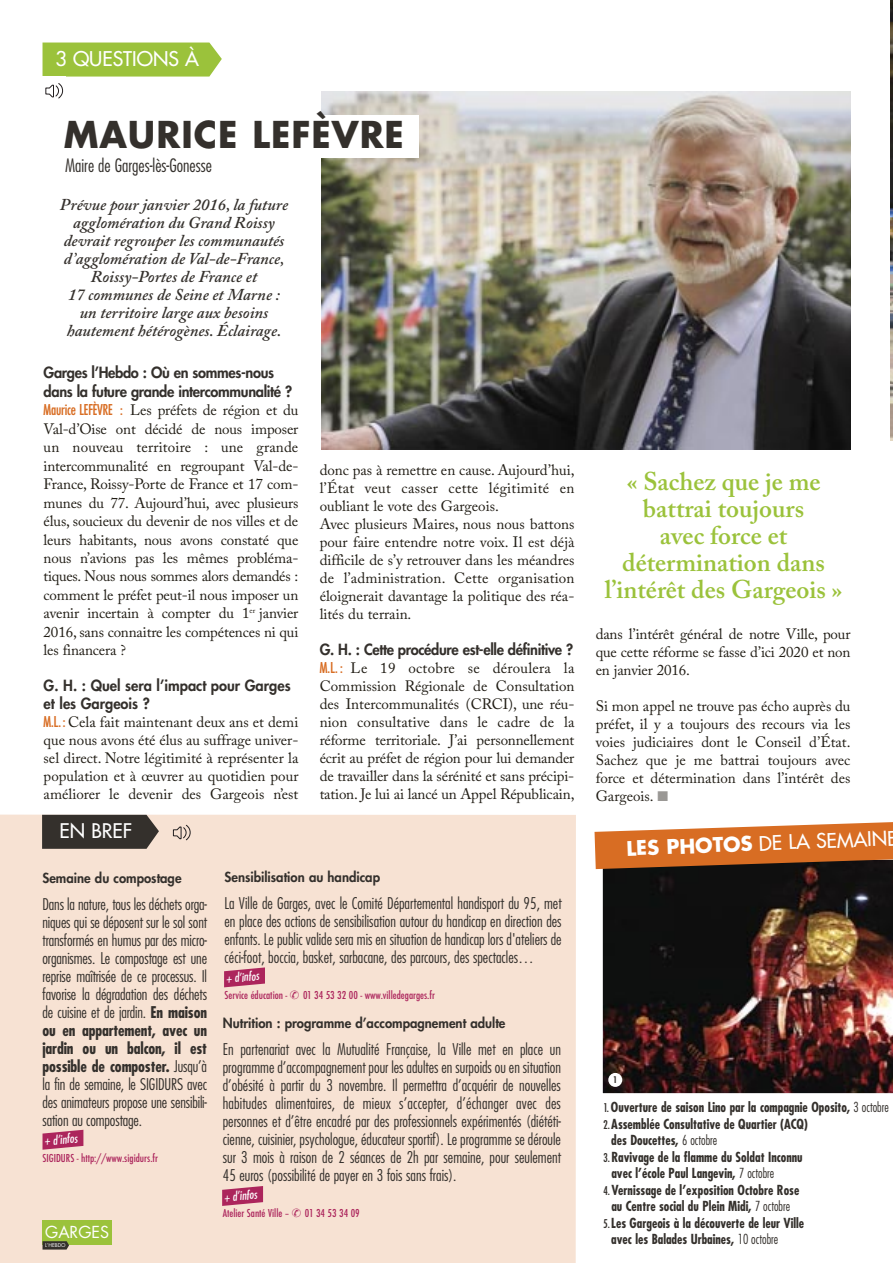
<style>
.page{position:relative;width:893px;height:1263px;background:#fff}
.page>*{position:absolute;margin:0;border:0;box-sizing:border-box;transform-origin:0 0}
.t1{font:700 36px "Futura";letter-spacing:.025em;color:#34302c}
.t2{font:600 25.5px/27px "Adobe Caslon Pro";color:#9bc23b;text-align:center}
.t3{font:500 19.8px "Futura CE";color:#fff}
.t4{font:500 19.65px "Futura CE";color:#fff}
.t5{font:300 condensed 18px "Futura";color:#34302c}
.t6{font:italic 600 16.5px/18px "Adobe Caslon Pro";color:#34302c;text-align:center}
.t7{font:16.05px "Futura";color:#fff}
.t8{font:300 condensed 15.75px/18px "Futura";color:#34302c;text-align:justify}
.t9{font:15px/18px "Adobe Caslon Pro";color:#201c14;text-align:justify}
.t10{font:800 15px/18.5px "Futura";letter-spacing:-.025em;color:#34302c}
.t11{font:800 15px/18px "Futura";color:#34302c}
.t12{font:700 condensed 13.5px "Futura";color:#34302c;scale:.95 1}
.t13{font:800 13.5px "Futura";color:#34302c}
.t14{font:500 condensed 12px "Futura T";color:#ac255c}
.t15{font:italic condensed 12px "Futura";color:#fff}
.t16{font:700 condensed 9px "Futura";color:#34302c;scale:.95 1}
.t17{font:5.1px "Futura";color:#fff}
.s1{font-family:"Futura SB Med Con";font-size:16.5px;color:#d86d23}
.s2{font-weight:700}
.s3{font-family:"Futura";font-weight:700}
.s4{font-family:"Futura SB Med Con";font-weight:400;font-stretch:normal}
.s5{font-weight:300}
</style>
<div class="page">
<img style="left:596px;top:869px;width:297px;height:225px">
<div style="left:608px;top:1073px;width:14px;height:14px;background:#fff;border-radius:50%"></div>
<div style="left:0;top:814px;width:576px;height:449px;background:#f7e2d3"></div>
<img style="left:322px;top:92px;width:528px;height:357px">
<img style="left:891px;top:0;width:2px;height:440px">
<svg style="left:42px;top:815px;width:117px;height:34px;background:#3f3a35"></svg>
<div style="left:43px;top:43px;width:179px;height:34px;background:#9bc23b"></div>
<svg style="left:594px;top:822px;width:299px;height:47px;background:#c87339"></svg>
<div style="left:43px;top:1220px;width:69px;height:25px;background:#9bc23b"></div>
<svg style="left:43px;top:1241px;width:26px;height:8px"></svg>
<div style="left:64px;top:115px;width:355px;height:42px;background:#fff"></div>
<svg style="left:45px;top:83px;width:18px;height:16px"></svg>
<svg style="left:173px;top:825px;width:18px;height:15px"></svg>
<svg style="left:224px;top:967px;width:41px;height:20px"></svg>
<svg style="left:222px;top:1186px;width:41px;height:20px"></svg>
<svg style="left:43px;top:1130px;width:40px;height:20px"></svg>
<h3 class="t3" style="left:55px;top:47px;width:145px">3 QUESTIONS À</h3>
<h1 class="t1" style="left:64px;top:118px;width:342px">MAURICE LEFÈVRE</h1>
<p class="t5" style="left:65px;top:158px;width:148px">Maire de Garges-lès-Gonesse</p>
<p class="t6" style="left:60px;top:198px;width:230px">Prévue pour janvier 2016, la future agglomération du Grand Roissy devrait regrouper les communautés d’agglomération de Val-de-France,<br>Roissy-Portes de France et<br>17 communes de Seine et Marne : un territoire large aux besoins hautement hétérogènes. Éclairage.</p>
<p class="t10" style="left:44px;top:365px;width:250px">Garges l’Hebdo : Où en sommes-nous dans la future grande intercommunalité ?</p>
<p class="t9" style="left:44px;top:403px;width:256px;line-height:18.5px"><span class="s1">Maurice LEFÈVRE :</span> Les préfets de région et du Val-d’Oise ont décidé de nous imposer un nouveau territoire : une grande intercommunalité en regroupant Val-de-France, Roissy-Porte de France et 17 com&shy;munes du 77. Aujourd’hui, avec plusieurs élus, soucieux du devenir de nos villes et de leurs habitants, nous avons constaté que nous n’avions pas les mêmes probléma&shy;tiques. Nous nous sommes alors demandés : comment le préfet peut-il nous imposer un avenir incertain à compter du 1<sup>er</sup> janvier 2016, sans connaitre les compétences ni qui les financera ?</p>
<p class="t11" style="left:44px;top:678px;width:248px">G. H. : Quel sera l’impact pour Garges et les Gargeois ?</p>
<p class="t9" style="left:44px;top:715px;width:256px"><span class="s1">M.L. :</span> Cela fait maintenant deux ans et demi que nous avons été élus au suffrage univer&shy;sel direct. Notre légitimité à représenter la population et à œuvrer au quotidien pour améliorer le devenir des Gargeois n’est</p>
<h3 class="t4" style="left:60px;top:820px;width:74px">EN BREF</h3>
<p class="t9" style="left:320px;top:463px;width:256px;text-align:left">donc pas à remettre en cause. Aujourd’hui, l’État veut casser cette légitimité en oubliant le vote des Gargeois.<br>Avec plusieurs Maires, nous nous battons pour faire entendre notre voix. Il est déjà difficile de s’y retrouver dans les méandres de l’administration. Cette organisation éloignerait davantage la politique des réa&shy;lités du terrain.</p>
<p class="t10" style="left:320px;top:642px;width:255px">G. H. : Cette procédure est-elle définitive ?</p>
<p class="t9" style="left:320px;top:661px;width:256px"><span class="s1">M.L. :</span> Le 19 octobre se déroulera la Commission Régionale de Consultation des Intercommunalités (CRCI), une réu&shy;nion consultative dans le cadre de la réforme territoriale. J’ai personnellement écrit au préfet de région pour lui demander de travailler dans la sérénité et sans précipi&shy;tation. Je lui ai lancé un Appel Républicain,</p>
<p class="t13" style="left:43px;top:871px;width:141px">Semaine du compostage</p>
<p class="t8" style="left:43px;top:896px;width:166px">Dans la nature, tous les déchets orga&shy;niques qui se déposent sur le sol sont transformés en humus par des micro&shy;organismes. Le compostage est une reprise maîtrisée de ce processus. Il favorise la dégradation des déchets de cuisine et de jardin. <span class="s2">En maison ou en appartement, avec un jardin ou un balcon, il est possible de composter.</span> Jusqu’à la fin de semaine, le SIGIDURS avec des animateurs propose une sensibili&shy;sation au compostage.</p>
<p class="t14" style="left:43px;top:1153px;width:117px">SIGIDURS - http://www.sigidurs.fr</p>
<p class="t15" style="left:44px;top:1135px;width:35px;rotate:-5deg">+ d’infos</p>
<p class="t7" style="left:45px;top:1225px;width:65px">GARGES</p>
<p class="t17" style="left:45px;top:1243px;width:22px">L’HEBDO</p>
<p class="t13" style="left:225px;top:871px;width:157px">Sensibilisation au handicap</p>
<p class="t8" style="left:225px;top:895px;width:339px">La Ville de Garges, avec le Comité Départemental handisport du 95, met en place des actions de sensibilisation autour du handicap en direction des enfants. Le public valide sera mis en situation de handicap lors d'ateliers de céci-foot, boccia, basket, sarbacane, des parcours, des spectacles…</p>
<p class="t14" style="left:225px;top:990px;width:64px">Service éducation -</p>
<p class="t14" style="left:303px;top:990px;width:133px">01 34 53 32 00 - www.villedegarges.fr</p>
<p class="t15" style="left:225px;top:973px;width:35px;rotate:-5deg">+ d’infos</p>
<p class="t13" style="left:223px;top:1017px;width:284px">Nutrition : programme d’accompagnement adulte</p>
<p class="t8" style="left:223px;top:1041px;width:340px">En partenariat avec la Mutualité Française, la Ville met en place un programme d’accompagnement pour les adultes en surpoids ou en situation d’obésité à partir du 3 novembre. Il permettra d’acquérir de nouvelles habitudes alimentaires, de mieux s’accepter, d’échanger avec des personnes et d’être encadré par des professionnels expérimentés (diététi&shy;cienne, cuisinier, psychologue, éducateur sportif). Le programme se déroule sur 3 mois à raison de 2 séances de 2h par semaine, pour seulement 45 euros (possibilité de payer en 3 fois sans frais).</p>
<p class="t14" style="left:223px;top:1208px;width:68px">Atelier Santé Ville –</p>
<p class="t14" style="left:305px;top:1208px;width:56px">01 34 53 34 09</p>
<p class="t15" style="left:223px;top:1192px;width:35px;rotate:-5deg">+ d’infos</p>
<h2 class="t2" style="left:605px;top:470px;width:239px">« Sachez que je me battrai toujours<br>avec force et détermination dans l’intérêt des Gargeois »</h2>
<p class="t9" style="left:596px;top:626px;width:256px">dans l’intérêt général de notre Ville, pour que cette réforme se fasse d’ici 2020 et non en janvier 2016.</p>
<p class="t9" style="left:596px;top:698px;width:256px">Si mon appel ne trouve pas écho auprès du préfet, il y a toujours des recours via les voies judiciaires dont le Conseil d’État.<br>Sachez que je me battrai toujours avec force et détermination dans l’intérêt des Gargeois.</p>
<h3 class="t4" style="left:626px;top:836px;width:273px;rotate:-2deg"><span class="s3">LES PHOTOS</span> DE LA SEMAINE</h3>
<p class="t16" style="left:613px;top:1075px;width:6px">1</p>
<p class="t12" style="left:603px;top:1101px;width:302px"><span class="s4">1.</span> Ouverture de saison Lino par la compagnie Oposito, <span class="s5">3 octobre</span></p>
<p class="t12" style="left:603px;top:1118px;width:217px"><span class="s4">2.</span>Assemblée Consultative de Quartier (ACQ)</p>
<p class="t12" style="left:611px;top:1134px;width:113px">des Doucettes, <span class="s5">6 octobre</span></p>
<p class="t12" style="left:603px;top:1151px;width:211px"><span class="s4">3.</span>Ravivage de la flamme du Soldat Inconnu</p>
<p class="t12" style="left:611px;top:1167px;width:173px">avec l’école Paul Langevin, <span class="s5">7 octobre</span></p>
<p class="t12" style="left:603px;top:1184px;width:208px"><span class="s4">4.</span>Vernissage de l’exposition Octobre Rose</p>
<p class="t12" style="left:611px;top:1200px;width:190px">au Centre social du Plein Midi, <span class="s5">7 octobre</span></p>
<p class="t12" style="left:603px;top:1217px;width:213px"><span class="s4">5.</span>Les Gargeois à la découverte de leur Ville</p>
<p class="t12" style="left:611px;top:1233px;width:177px">avec les Balades Urbaines, <span class="s5">10 octobre</span></p>
</div>
